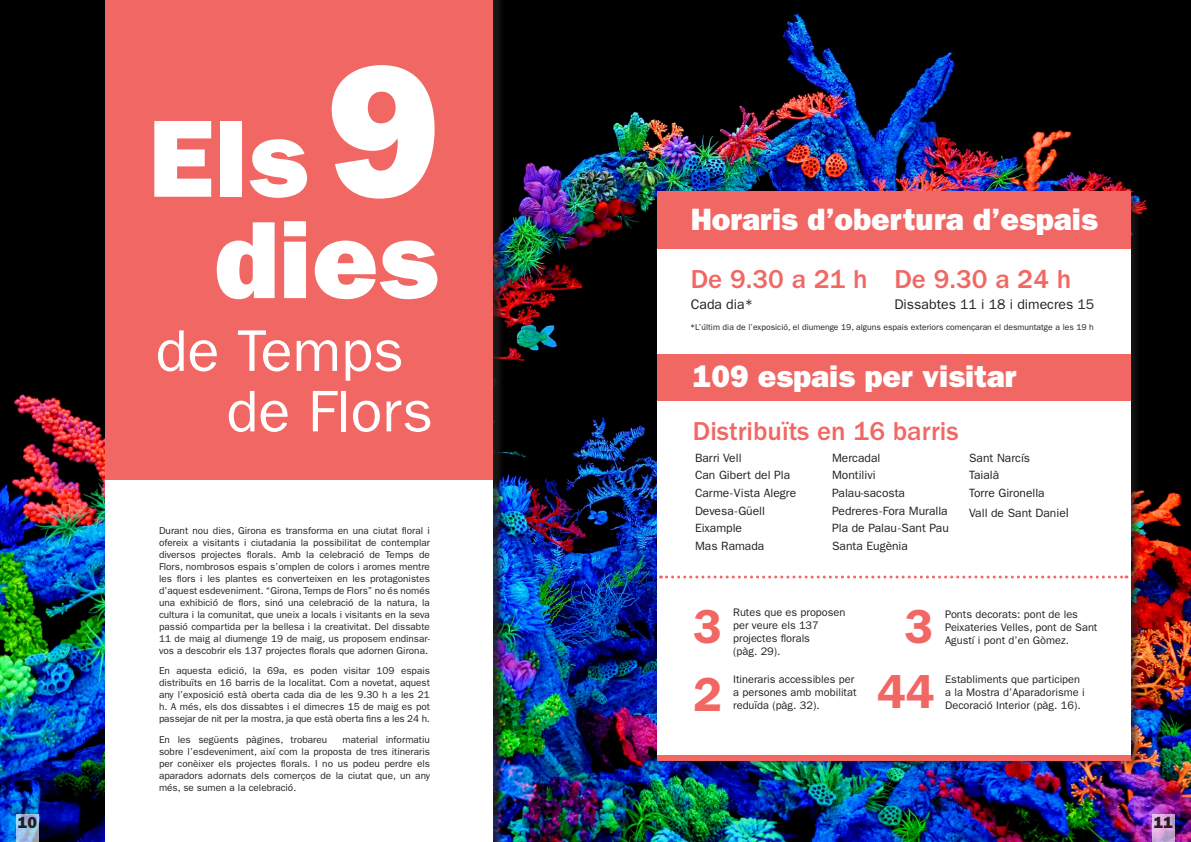
<style>
.page{position:relative;width:1191px;height:842px;background:#fff}
.page>*{position:absolute;margin:0;border:0;box-sizing:border-box;transform-origin:0 0}
.t1{font:110.4px "ITC Franklin Gothic Std Hvy";color:#fff}
.t2{font:59px "ITC Franklin Gothic Std";color:#fff}
.t3{font:600 48px "ITC Franklin Gothic Std";color:#f16764}
.t4{font:31px "ITC Franklin Gothic Std Hvy";color:#fff}
.t5{font:500 26.8px "ITC Franklin Gothic Std";color:#f16764}
.numero_de_pàgina{font:16px "ITC Franklin Gothic Std Hvy";color:#231f20}
.t6{font:14px "ITC Franklin Gothic Std";color:#231f20}
.t7{font:12px "ITC Franklin Gothic Std";color:#231f20}
.t8{font:11px/13px "ITC Franklin Gothic Std";color:#231f20}
.t9{font:10px/12px "ITC Franklin Gothic Std";color:#231f20;text-align:justify}
.t10{font:8.6px "ITC Franklin Gothic Std";color:#231f20}
.s1{font-size:189.1px}
.s2{font-size:13px}
</style>
<div class="page">
<img style="left:0;top:0;width:1191px;height:842px">
<svg style="left:16px;top:814px;width:23px;height:28px"></svg>
<svg style="left:1152px;top:814px;width:22px;height:28px"></svg>
<div style="left:106px;top:0;width:399px;height:842px;background:#231f20;opacity:.75"></div>
<div style="left:105px;top:479px;width:387px;height:363px;background:#fff"></div>
<div style="left:105px;top:0;width:387px;height:479px;background:#f16764"></div>
<div style="left:657px;top:192px;width:484px;height:575px;background:#231f20;opacity:.65"></div>
<div style="left:657px;top:249px;width:473px;height:507px;background:#fff"></div>
<div style="left:657px;top:191px;width:473px;height:58px;background:#f16764"></div>
<div style="left:657px;top:354px;width:473px;height:47px;background:#f16764"></div>
<svg style="left:660px;top:575px;width:467px;height:3px"></svg>
<div style="left:657px;top:756px;width:473px;height:5px;background:#f16764"></div>
<p class="t1" style="left:149px;top:94px;width:293px">Els <span class="s1">9</span></p>
<p class="t1" style="left:215px;top:195px;width:225px">dies</p>
<p class="t2" style="left:156px;top:317px;width:249px">de Temps</p>
<p class="t2" style="left:226px;top:377px;width:208px">de Flors</p>
<p class="t9" style="left:159px;top:525px;width:272px">Durant nou dies, Girona es transforma en una ciutat floral i ofereix a visitants i ciutadania la possibilitat de contemplar diversos projectes florals. Amb la celebració de Temps de Flors, nombrosos espais s’omplen de colors i aromes mentre les flors i les plantes es converteixen en les protagonistes d’aquest esdeveniment. “Girona, Temps de Flors” no és només una exhibició de flors, sinó una celebració de la natura, la cultura i la comunitat, que uneix a locals i visitants en la seva passió compartida per la bellesa i la creativitat. Del dissabte 11 de maig al diumenge 19 de maig, us proposem endinsar&shy;vos a descobrir els 137 projectes florals que adornen Girona.</p>
<p class="t9" style="left:159px;top:665px;width:272px">En aquesta edició, la 69a, es poden visitar 109 espais distribuïts en 16 barris de la localitat. Com a novetat, aquest any l’exposició està oberta cada dia de les 9.30 h a les 21 h. A més, els dos dissabtes i el dimecres 15 de maig es pot passejar de nit per la mostra, ja que està oberta fins a les 24 h.</p>
<p class="t9" style="left:159px;top:734px;width:170px">En les següents pàgines, trobareu</p>
<p class="t9" style="left:159px;top:734px;width:272px;text-indent:183px">material informatiu sobre l’esdeveniment, així com la proposta de tres itineraris per conèixer els projectes florals. I no us podeu perdre els aparadors adornats dels comerços de la ciutat que, un any més, se sumen a la celebració.</p>
<p class="t4" style="left:690px;top:201px;width:409px">Horaris d’obertura d’espais</p>
<p class="t5" style="left:690px;top:264px;width:179px">De 9.30 a 21 h</p>
<p class="t6" style="left:690px;top:296px;width:64px">Cada dia*</p>
<p class="t10" style="left:690px;top:322px;width:405px">*L’últim dia de l’exposició, el diumenge 19, alguns espais exteriors començaran el desmuntatge a les 19 h</p>
<p class="t5" style="left:894px;top:264px;width:179px">De 9.30 a 24 h</p>
<p class="t6" style="left:894px;top:296px;width:201px">Dissabtes 11 i 18 i dimecres 15</p>
<p class="t4" style="left:693px;top:358px;width:325px">109 espais per visitar</p>
<p class="t5" style="left:693px;top:416px;width:267px">Distribuïts en 16 barris</p>
<p class="t7" style="left:695px;top:451px;width:48px">Barri Vell</p>
<p class="t7" style="left:695px;top:468px;width:97px">Can Gibert del Pla</p>
<p class="t7" style="left:695px;top:486px;width:103px">Carme-Vista Alegre</p>
<p class="t7" style="left:695px;top:504px;width:71px">Devesa-Güell</p>
<p class="t7" style="left:695px;top:521px;width:49px">Eixample</p>
<p class="t7" style="left:695px;top:539px;width:71px">Mas Ramada</p>
<p class="t7" style="left:832px;top:451px;width:50px">Mercadal</p>
<p class="t7" style="left:832px;top:468px;width:45px">Montilivi</p>
<p class="t7" style="left:832px;top:486px;width:74px">Palau-sacosta</p>
<p class="t7" style="left:832px;top:504px;width:117px">Pedreres-Fora Muralla</p>
<p class="t7" style="left:832px;top:521px;width:118px">Pla de Palau-Sant Pau</p>
<p class="t7" style="left:832px;top:539px;width:77px">Santa Eugènia</p>
<p class="t7" style="left:969px;top:451px;width:62px">Sant Narcís</p>
<p class="t7" style="left:969px;top:468px;width:31px">Taialà</p>
<p class="t7" style="left:969px;top:486px;width:77px">Torre Gironella</p>
<p class="t7" style="left:969px;top:506px;width:101px">Vall de Sant Danie<span class="s2">l</span></p>
<p class="t3" style="left:693px;top:598px;width:30px">3</p>
<p class="t3" style="left:693px;top:666px;width:30px">2</p>
<p class="t8" style="left:733px;top:605px;width:114px">Rutes que es proposen per veure els 137 projectes florals</p>
<p class="t8" style="left:733px;top:644px;width:49px">(pàg. 29).</p>
<p class="t8" style="left:733px;top:673px;width:125px">Itineraris accessibles per a persones amb mobilitat reduïda (pàg. 32).</p>
<p class="t3" style="left:904px;top:598px;width:30px">3</p>
<p class="t3" style="left:877px;top:664px;width:59px">44</p>
<p class="t8" style="left:945px;top:608px;width:154px">Ponts decorats: pont de les<br>Peixateries Velles, pont de Sant<br>Agustí i pont d’en Gòmez.</p>
<p class="t8" style="left:945px;top:673px;width:141px">Establiments que participen a la Mostra d’Aparadorisme i<br>Decoració Interior (pàg. 16).</p>
<p class="numero_de_pàgina" style="left:18px;top:813px;width:21px">10</p>
<p class="numero_de_pàgina" style="left:1153px;top:813px;width:21px">11</p>
</div>
